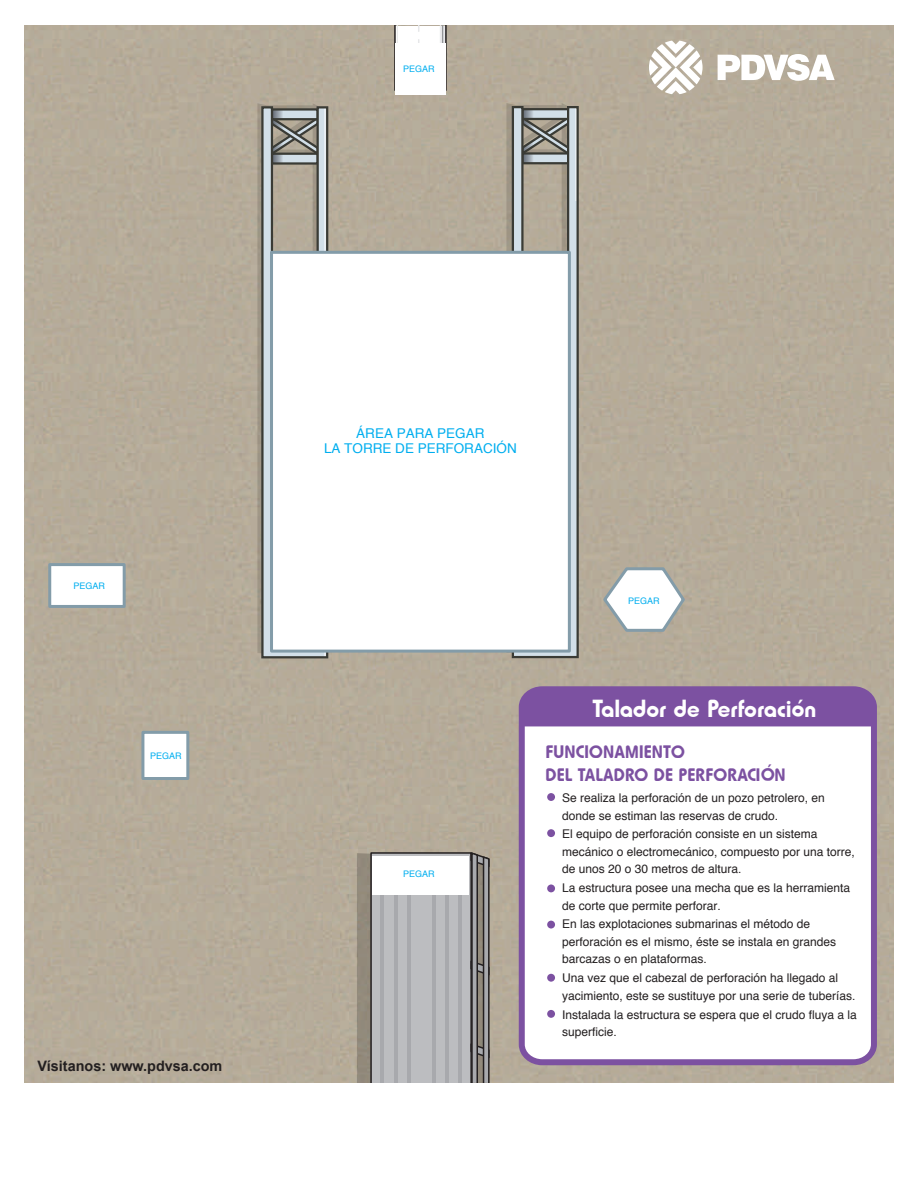
<style>
.page{position:relative;width:918px;height:1188px;background:#fff}
.page>*{position:absolute;margin:0;border:0;box-sizing:border-box;transform-origin:0 0}
.t1{font:24.6px "Hammer Fat";color:#fff}
.t2{font:18px/22.2px "Hammer Fat";color:#7c51a1}
.t3{font:700 14.4px "Arial";color:#231f20}
.t4{font:13.5px/15.6px "Helvetica";color:#00aeef;text-align:center}
.t5{font:12px/17.5px "Helvetica";color:#231f20}
.t6{font:9px "Helvetica";color:#00aeef}
</style>
<div class="page">
<div style="left:25px;top:26px;width:868px;height:1057px;background:#b6ab9a"></div>
<svg style="left:357px;top:852px;width:133px;height:231px;background:#a5a4a5"></svg>
<div style="left:372px;top:856px;width:97px;height:39px;background:#fff"></div>
<svg style="left:257px;top:103px;width:72px;height:556px"></svg>
<svg style="left:506px;top:103px;width:73px;height:556px"></svg>
<div style="left:270px;top:251px;width:301px;height:402px;background:#fff;border:3px solid #839ca9"></div>
<svg style="left:603px;top:566px;width:82px;height:66px"></svg>
<div style="left:141px;top:731px;width:48px;height:49px;background:#fff;border:3px solid #839ca9"></div>
<div style="left:48px;top:563px;width:78px;height:45px;background:#fff;border:3px solid #839ca9"></div>
<svg style="left:394px;top:26px;width:53px;height:65px"></svg>
<div style="left:395px;top:43px;width:51px;height:52px;background:#fff"></div>
<svg style="left:649px;top:41px;width:186px;height:53px"></svg>
<svg style="left:518px;top:686px;width:359px;height:381px;background:#f6f3f8"></svg>
<div style="left:547px;top:793px;width:8px;height:8px;background:#7c51a1;border-radius:50%"></div>
<div style="left:547px;top:829px;width:8px;height:8px;background:#7c51a1;border-radius:50%"></div>
<div style="left:547px;top:885px;width:8px;height:7px;background:#7c51a1;border-radius:50%"></div>
<div style="left:547px;top:921px;width:8px;height:8px;background:#7c51a1;border-radius:50%"></div>
<div style="left:547px;top:1010px;width:8px;height:8px;background:#7c51a1;border-radius:50%"></div>
<div style="left:547px;top:974px;width:8px;height:8px;background:#7c51a1;border-radius:50%"></div>
<div style="left:522px;top:689px;width:352px;height:37px;background:#7c51a1"></div>
<p class="t6" style="left:403px;top:63px;width:33px">PEGAR</p>
<p class="t6" style="left:74px;top:580px;width:33px">PEGAR</p>
<p class="t6" style="left:150px;top:750px;width:33px">PEGAR</p>
<p class="t3" style="left:37px;top:1057px;width:187px">Vísitanos: www.pdvsa.com</p>
<p class="t4" style="left:324px;top:426px;width:194px">ÁREA PARA PEGAR<br>LA TORRE DE PERFORACIÓN</p>
<p class="t6" style="left:403px;top:868px;width:33px">PEGAR</p>
<p class="t6" style="left:628px;top:594px;width:33px">PEGAR</p>
<h1 class="t1" style="left:593px;top:693px;width:225px">Talador de Perforación</h1>
<h2 class="t2" style="left:546px;top:741px;width:242px">FUNCIONAMIENTO<br>DEL TALADRO DE PERFORACIÓN</h2>
<p class="t5" style="left:562px;top:790px;width:264px">Se realiza la perforación de un pozo petrolero, en donde se estiman las reservas de crudo.</p>
<p class="t5" style="left:562px;top:826px;width:294px">El equipo de perforación consiste en un sistema mecánico o electromecánico, compuesto por una torre, de unos 20 o 30 metros de altura.</p>
<p class="t5" style="left:562px;top:880px;width:290px">La estructura posee una mecha que es la herramienta de corte que permite perforar.</p>
<p class="t5" style="left:562px;top:916px;width:276px">En las explotaciones submarinas el método de perforación es el mismo, éste se instala en grandes barcazas o en plataformas.</p>
<p class="t5" style="left:562px;top:970px;width:295px">Una vez que el cabezal de perforación ha llegado al yacimiento, este se sustituye por una serie de tuberías.</p>
<p class="t5" style="left:562px;top:1006px;width:296px">Instalada la estructura se espera que el crudo fluya a la superficie.</p>
</div>
